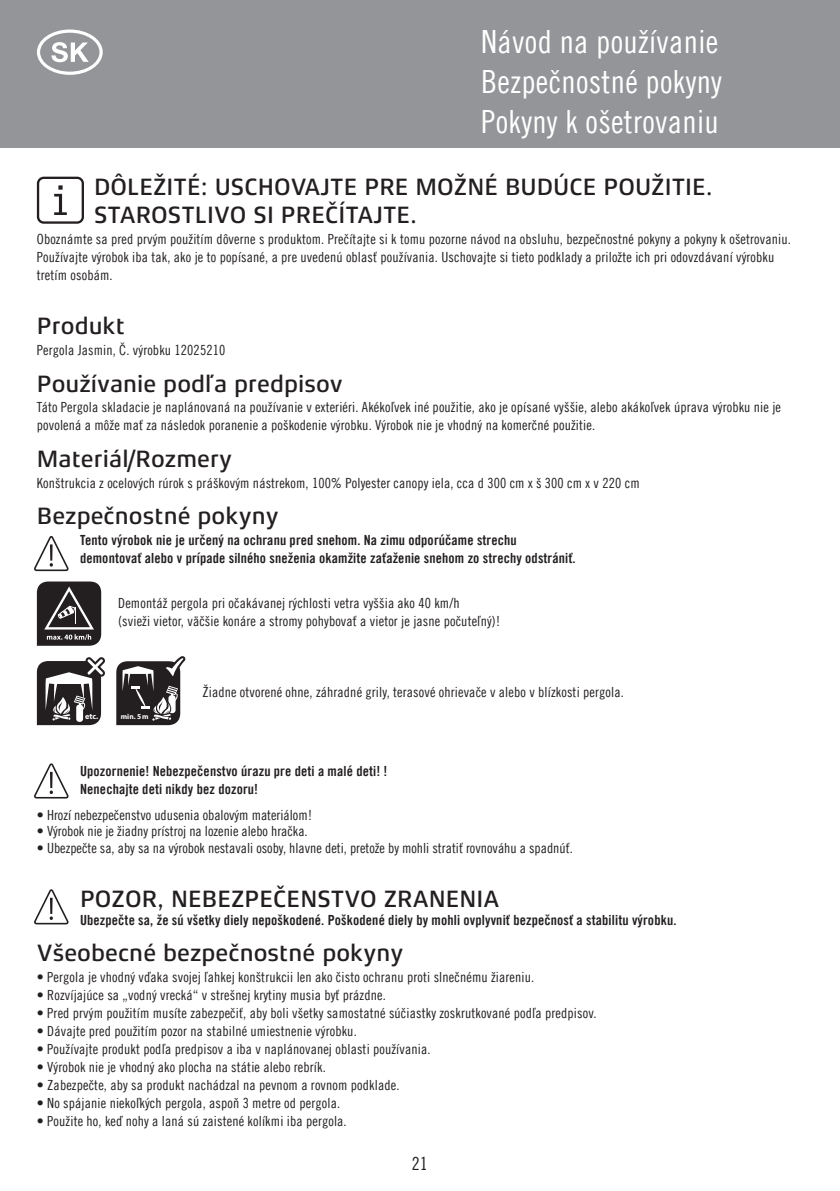
<style>
.page{position:relative;width:840px;height:1191px;background:#fff}
.page>*{position:absolute;margin:0;border:0;box-sizing:border-box;transform-origin:0 0}
.t1{font:32px/40px "Trade Gothic Hornbach Cn 18";letter-spacing:.01em;color:#fff;text-align:justify}
.t2{font:500 24px/28px "Xenois Sans Pro";color:#231f20}
.t3{font:18px "Trade Gothic Hornbach Cn 18";color:#231f20}
.t4{font:14px/18px "Trade Gothic Hornbach Cn 18";letter-spacing:.01em;color:#231f20}
.t5{font:14px/18px "Trade Gothic Hornbach Bd Cn 20";letter-spacing:.01em;color:#231f20}
.t6{font:700 8.2px "Myriad Pro";color:#fff}
.t7{font:700 7.4px "Myriad Pro";color:#fff}
</style>
<div class="page">
<div style="left:0;top:0;width:839px;height:147px;background:#939598"></div>
<div style="left:37px;top:177px;width:47px;height:47px;border:2px solid #231f20;border-radius:6px"></div>
<svg style="left:54px;top:185px;width:13px;height:30px"></svg>
<svg style="left:34px;top:536px;width:35px;height:36px"></svg>
<svg style="left:34px;top:763px;width:35px;height:36px"></svg>
<svg style="left:34px;top:889px;width:35px;height:36px"></svg>
<svg style="left:116px;top:656px;width:70px;height:69px"></svg>
<svg style="left:37px;top:657px;width:68px;height:68px"></svg>
<svg style="left:37px;top:581px;width:64px;height:65px;background:#444142"></svg>
<svg style="left:37px;top:29px;width:66px;height:46px"></svg>
<h1 class="t1" style="left:481px;top:21px;width:242px">Návod na používanie Bezpečnostné pokyny Pokyny k ošetrovaniu</h1>
<h2 class="t2" style="left:94px;top:173px;width:619px">DÔLEŽITÉ: USCHOVAJTE PRE MOŽNÉ BUDÚCE POUŽITIE.<br>STAROSTLIVO SI PREČÍTAJTE.</h2>
<p class="t4" style="left:37px;top:230px;width:755px">Oboznámte sa pred prvým použitím dôverne s produktom. Prečítajte si k tomu pozorne návod na obsluhu, bezpečnostné pokyny a pokyny k ošetrovaniu.<br>Používajte výrobok iba tak, ako je to popísané, a pre uvedenú oblasť používania. Uschovajte si tieto podklady a priložte ich pri odovzdávaní výrobku tretím osobám.</p>
<h2 class="t2" style="left:37px;top:312px;width:90px">Produkt</h2>
<p class="t4" style="left:37px;top:341px;width:190px">Pergola Jasmin, Č. výrobku 12025210</p>
<h2 class="t2" style="left:37px;top:369px;width:307px">Používanie podľa predpisov</h2>
<p class="t4" style="left:37px;top:398px;width:745px">Táto Pergola skladacie je naplánovaná na používanie v exteriéri. Akékoľvek iné použitie, ako je opísané vyššie, alebo akákoľvek úprava výrobku nie je povolená a môže mať za následok poranenie a poškodenie výrobku. Výrobok nie je vhodný na komerčné použitie.</p>
<h2 class="t2" style="left:37px;top:445px;width:197px">Materiál/Rozmery</h2>
<p class="t4" style="left:37px;top:474px;width:604px">Konštrukcia z ocelových rúrok s práškovým nástrekom, 100% Polyester canopy iela, cca d 300 cm x š 300 cm x v 220 cm</p>
<h2 class="t2" style="left:37px;top:502px;width:243px">Bezpečnostné pokyny</h2>
<p class="t5" style="left:80px;top:531px;width:497px">Tento výrobok nie je určený na ochranu pred snehom. Na zimu odporúčame strechu demontovať alebo v prípade silného sneženia okamžite zaťaženie snehom zo strechy odstrániť.</p>
<p class="t4" style="left:118px;top:593px;width:383px">Demontáž pergola pri očakávanej rýchlosti vetra vyššia ako 40 km/h<br>(svieži vietor, väčšie konáre a stromy pohybovať a vietor je jasne počuteľný)!</p>
<p class="t6" style="left:85px;top:711px;width:14px">etc.</p>
<p class="t7" style="left:121px;top:711px;width:29px">min. 5m</p>
<p class="t4" style="left:202px;top:682px;width:422px">Žiadne otvorené ohne, záhradné grily, terasové ohrievače v alebo v blízkosti pergola.</p>
<p class="t5" style="left:80px;top:762px;width:309px">Upozornenie! Nebezpečenstvo úrazu pre deti a malé deti! !<br>Nenechajte deti nikdy bez dozoru!</p>
<p class="t4" style="left:37px;top:805px;width:277px">• Hrozí nebezpečenstvo udusenia obalovým materiálom!</p>
<p class="t4" style="left:37px;top:822px;width:272px">• Výrobok nie je žiadny prístroj na lozenie alebo hračka.</p>
<p class="t4" style="left:37px;top:839px;width:537px">• Ubezpečte sa, aby sa na výrobok nestavali osoby, hlavne deti, pretože by mohli stratiť rovnováhu a spadnúť.</p>
<h2 class="t2" style="left:80px;top:884px;width:420px">POZOR, NEBEZPEČENSTVO ZRANENIA</h2>
<p class="t5" style="left:80px;top:910px;width:597px">Ubezpečte sa, že sú všetky diely nepoškodené. Poškodené diely by mohli ovplyvniť bezpečnosť a stabilitu výrobku.</p>
<h2 class="t2" style="left:37px;top:938px;width:368px">Všeobecné bezpečnostné pokyny</h2>
<p class="t4" style="left:37px;top:968px;width:498px">• Pergola je vhodný vďaka svojej ľahkej konštrukcii len ako čisto ochranu proti slnečnému žiareniu.</p>
<p class="t4" style="left:37px;top:986px;width:350px">• Rozvíjajúce sa „vodný vrecká“ v strešnej krytiny musia byť prázdne.</p>
<p class="t4" style="left:37px;top:1004px;width:561px">• Pred prvým použitím musíte zabezpečiť, aby boli všetky samostatné súčiastky zoskrutkované podľa predpisov.</p>
<p class="t4" style="left:37px;top:1022px;width:321px">• Dávajte pred použitím pozor na stabilné umiestnenie výrobku.</p>
<p class="t4" style="left:37px;top:1040px;width:395px">• Používajte produkt podľa predpisov a iba v naplánovanej oblasti používania.</p>
<p class="t4" style="left:37px;top:1058px;width:290px">• Výrobok nie je vhodný ako plocha na státie alebo rebrík.</p>
<p class="t4" style="left:37px;top:1076px;width:364px">• Zabezpečte, aby sa produkt nachádzal na pevnom a rovnom podklade.</p>
<p class="t4" style="left:37px;top:1094px;width:304px">• No spájanie niekoľkých pergola, aspoň 3 metre od pergola.</p>
<p class="t4" style="left:37px;top:1112px;width:311px">• Použite ho, keď nohy a laná sú zaistené kolíkmi iba pergola.</p>
<p class="t3" style="left:412px;top:1152px;width:17px">21</p>
</div>
